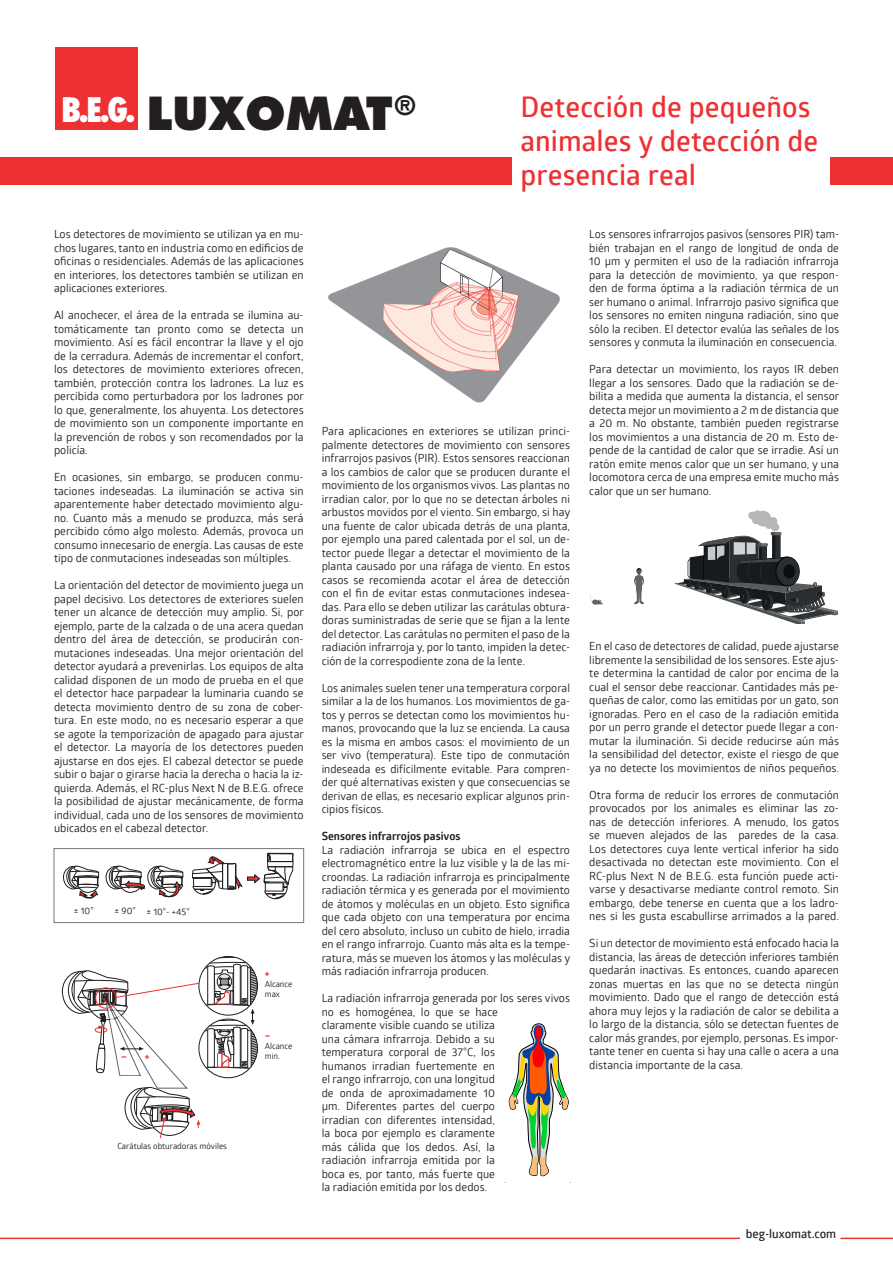
<style>
.page{position:relative;width:893px;height:1263px;background:#fff}
.page>*{position:absolute;margin:0;border:0;box-sizing:border-box;transform-origin:0 0}
.t1{font:800 44.25px "Futura";color:#231f20}
.t2{font:800 condensed 32.85px "Futura";color:#fff}
.t3{font:600 28.5px/34.2px "Glober";letter-spacing:.005em;color:#ee3033}
.t4{font:600 12px "Glober";color:#231f20}
.t5{font:11.25px/13.5px "Glober";color:#231f20;text-align:justify}
.t6{font:700 11.25px "Glober";color:#231f20}
.t7{font:700 10.5px "Globerx";color:#ee3033}
.t8{font:9.3px "Glober";color:#231f20}
.t9{font:8.4px/10.1px "Glober";letter-spacing:-.005em;color:#231f20}
</style>
<div class="page">
<svg style="left:62px;top:956px;width:195px;height:182px"></svg>
<div style="left:95px;top:988px;width:21px;height:20px;border:1px solid #ee3033;border-radius:50%"></div>
<img style="left:328px;top:247px;width:232px;height:156px">
<svg style="left:589px;top:594px;width:14px;height:11px"></svg>
<svg style="left:634px;top:568px;width:10px;height:36px"></svg>
<svg style="left:675px;top:510px;width:163px;height:113px"></svg>
<div style="left:55px;top:48px;width:83px;height:82px;background:#ee3033"></div>
<div style="left:0;top:157px;width:512px;height:28px;background:#ee3033"></div>
<div style="left:831px;top:157px;width:62px;height:28px;background:#ee3033"></div>
<hr style="left:840px;top:1237px;width:53px;height:2px;background:#ee3033">
<hr style="left:0;top:1237px;width:740px;height:2px;background:#ee3033">
<svg style="left:504px;top:1023px;width:67px;height:160px"></svg>
<div style="left:54px;top:848px;width:250px;height:75px;border:1px solid #76787b"></div>
<svg style="left:63px;top:865px;width:37px;height:34px"></svg>
<svg style="left:106px;top:865px;width:78px;height:33px"></svg>
<svg style="left:192px;top:853px;width:102px;height:47px"></svg>
<p class="t2" style="left:61px;top:89px;width:76px">B.E.G.</p>
<p class="t1" style="left:147px;top:86px;width:270px">LUXOMAT<sup>®</sup></p>
<p class="t3" style="left:520px;top:88px;width:299px">Detección de pequeños animales y detección de presencia real</p>
<p class="t5" style="left:54px;top:227px;width:251px">Los detectores de movimiento se utilizan ya en mu&shy;chos lugares, tanto en industria como en edificios de oficinas o residenciales. Además de las aplicaciones en interiores, los detectores también se utilizan en aplicaciones exteriores.</p>
<p class="t5" style="left:54px;top:308px;width:251px">Al anochecer, el área de la entrada se ilumina au&shy;tomáticamente tan pronto como se detecta un movimiento. Así es fácil encontrar la llave y el ojo de la cerradura. Además de incrementar el confort, los detectores de movimiento exteriores ofrecen, también, protección contra los ladrones. La luz es percibida como perturbadora por los ladrones por lo que, generalmente, los ahuyenta. Los detectores de movimiento son un componente importante en la prevención de robos y son recomendados por la policía.</p>
<p class="t5" style="left:54px;top:470px;width:251px">En ocasiones, sin embargo, se producen conmu&shy;taciones indeseadas. La iluminación se activa sin aparentemente haber detectado movimiento algu&shy;no. Cuanto más a menudo se produzca, más será percibido cómo algo molesto. Además, provoca un consumo innecesario de energía. Las causas de este tipo de conmutaciones indeseadas son múltiples.</p>
<p class="t5" style="left:54px;top:578px;width:251px">La orientación del detector de movimiento juega un papel decisivo. Los detectores de exteriores suelen tener un alcance de detección muy amplio. Si, por ejemplo, parte de la calzada o de una acera quedan dentro del área de detección, se producirán con&shy;mutaciones indeseadas. Una mejor orientación del detector ayudará a prevenirlas. Los equipos de alta calidad disponen de un modo de prueba en el que el detector hace parpadear la luminaria cuando se detecta movimiento dentro de su zona de cober&shy;tura. En este modo, no es necesario esperar a que se agote la temporización de apagado para ajustar el detector. La mayoría de los detectores pueden ajustarse en dos ejes. El cabezal detector se puede subir o bajar o girarse hacia la derecha o hacia la iz&shy;quierda. Además, el RC-plus Next N de B.E.G. ofrece la posibilidad de ajustar mecánicamente, de forma individual, cada uno de los sensores de movimiento ubicados en el cabezal detector.</p>
<p class="t8" style="left:74px;top:904px;width:21px">± 10°</p>
<p class="t8" style="left:115px;top:905px;width:77px">± 90° ± 10°- +45°</p>
<p class="t7" style="left:265px;top:965px;width:6px">+</p>
<p class="t9" style="left:265px;top:978px;width:29px">Alcance max</p>
<p class="t7" style="left:265px;top:1027px;width:7px">–</p>
<p class="t9" style="left:265px;top:1041px;width:29px">Alcance</p>
<p class="t7" style="left:121px;top:1048px;width:30px">– +</p>
<p class="t9" style="left:265px;top:1051px;width:17px">min.</p>
<p class="t9" style="left:117px;top:1140px;width:111px">Carátulas obturadoras móviles</p>
<p class="t5" style="left:322px;top:424px;width:250px">Para aplicaciones en exteriores se utilizan princi&shy;palmente detectores de movimiento con sensores infrarrojos pasivos (PIR). Estos sensores reaccionan a los cambios de calor que se producen durante el movimiento de los organismos vivos. Las plantas no irradian calor, por lo que no se detectan árboles ni arbustos movidos por el viento. Sin embargo, si hay una fuente de calor ubicada detrás de una planta, por ejemplo una pared calentada por el sol, un de&shy;tector puede llegar a detectar el movimiento de la planta causado por una ráfaga de viento. En estos casos se recomienda acotar el área de detección con el fin de evitar estas conmutaciones indesea&shy;das. Para ello se deben utilizar las carátulas obtura&shy;doras suministradas de serie que se fijan a la lente del detector. Las carátulas no permiten el paso de la radiación infrarroja y, por lo tanto, impiden la detec&shy;ción de la correspodiente zona de la lente.</p>
<p class="t5" style="left:322px;top:681px;width:250px">Los animales suelen tener una temperatura corporal similar a la de los humanos. Los movimientos de ga&shy;tos y perros se detectan como los movimientos hu&shy;manos, provocando que la luz se encienda. La causa es la misma en ambos casos: el movimiento de un ser vivo (temperatura). Este tipo de conmutación indeseada es difícilmente evitable. Para compren&shy;der qué alternativas existen y que consecuencias se derivan de ellas, es necesario explicar algunos prin&shy;cipios físicos.</p>
<p class="t6" style="left:322px;top:828px;width:140px">Sensores infrarrojos pasivos</p>
<p class="t5" style="left:322px;top:843px;width:250px">La radiación infrarroja se ubica en el espectro electromagnético entre la luz visible y la de las mi&shy;croondas. La radiación infrarroja es principalmente radiación térmica y es generada por el movimiento de átomos y moléculas en un objeto. Esto significa que cada objeto con una temperatura por encima del cero absoluto, incluso un cubito de hielo, irradia en el rango infrarrojo. Cuanto más alta es la tempe&shy;ratura, más se mueven los átomos y las moléculas y más radiación infrarroja producen.</p>
<p class="t5" style="left:322px;top:991px;width:250px;text-align:left">La radiación infrarroja generada por los seres vivos no es homogénea, lo que se hace<br>claramente visible cuando se utiliza<br>una cámara infrarroja. Debido a su<br>temperatura corporal de 37°C, los<br>humanos irradian fuertemente en<br>el rango infrarrojo, con una longitud<br>de onda de aproximadamente 10<br>μm. Diferentes partes del cuerpo<br>irradian con diferentes intensidad,<br>la boca por ejemplo es claramente<br>más cálida que los dedos. Así, la<br>radiación infrarroja emitida por la<br>boca es, por tanto, más fuerte que<br>la radiación emitida por los dedos.</p>
<p class="t5" style="left:589px;top:227px;width:251px">Los sensores infrarrojos pasivos (sensores PIR) tam&shy;bién trabajan en el rango de longitud de onda de 10 μm y permiten el uso de la radiación infrarroja para la detección de movimiento, ya que respon&shy;den de forma óptima a la radiación térmica de un ser humano o animal. Infrarrojo pasivo significa que los sensores no emiten ninguna radiación, sino que sólo la reciben. El detector evalúa las señales de los sensores y conmuta la iluminación en consecuencia.</p>
<p class="t5" style="left:589px;top:362px;width:251px">Para detectar un movimiento, los rayos IR deben llegar a los sensores. Dado que la radiación se de&shy;bilita a medida que aumenta la distancia, el sensor detecta mejor un movimiento a 2 m de distancia que a 20 m. No obstante, también pueden registrarse los movimientos a una distancia de 20 m. Esto de&shy;pende de la cantidad de calor que se irradie. Así un ratón emite menos calor que un ser humano, y una locomotora cerca de una empresa emite mucho más calor que un ser humano.</p>
<p class="t5" style="left:589px;top:639px;width:251px">En el caso de detectores de calidad, puede ajustarse libremente la sensibilidad de los sensores. Este ajus&shy;te determina la cantidad de calor por encima de la cual el sensor debe reaccionar. Cantidades más pe&shy;queñas de calor, como las emitidas por un gato, son ignoradas. Pero en el caso de la radiación emitida por un perro grande el detector puede llegar a con&shy;mutar la iluminación. Si decide reducirse aún más la sensibilidad del detector, existe el riesgo de que ya no detecte los movimientos de niños pequeños.</p>
<p class="t5" style="left:589px;top:788px;width:251px">Otra forma de reducir los errores de conmutación provocados por los animales es eliminar las zo&shy;nas de detección inferiores. A menudo, los gatos se mueven alejados de las paredes de la casa.<br>Los detectores cuya lente vertical inferior ha sido desactivada no detectan este movimiento. Con el RC-plus Next N de B.E.G. esta función puede acti&shy;varse y desactivarse mediante control remoto. Sin embargo, debe tenerse en cuenta que a los ladro&shy;nes si les gusta escabullirse arrimados a la pared.</p>
<p class="t5" style="left:589px;top:936px;width:251px">Si un detector de movimiento está enfocado hacia la distancia, las áreas de detección inferiores también quedarán inactivas. Es entonces, cuando aparecen zonas muertas en las que no se detecta ningún movimiento. Dado que el rango de detección está ahora muy lejos y la radiación de calor se debilita a lo largo de la distancia, sólo se detectan fuentes de calor más grandes, por ejemplo, personas. Es impor&shy;tante tener en cuenta si hay una calle o acera a una distancia importante de la casa.</p>
<p class="t4" style="left:746px;top:1226px;width:92px">beg-luxomat.com</p>
</div>
